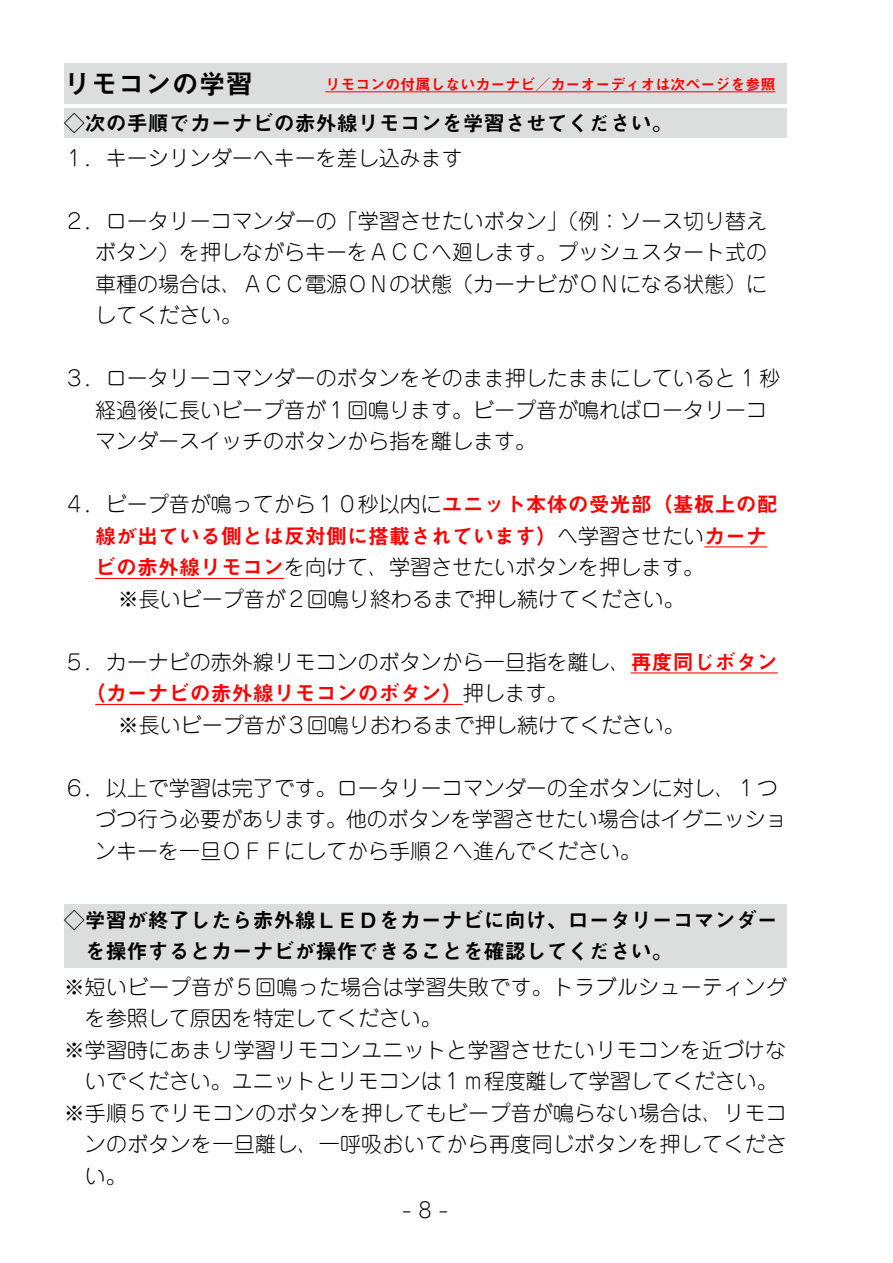
<style>
.page{position:relative;width:893px;height:1263px;background:#fff}
.page>*{position:absolute;margin:0;border:0;box-sizing:border-box;transform-origin:0 0}
.t1{font:27px "Midashi Go Pro MB31";color:#000}
.t2{font:300 21px/31.5px "Jun 101 Pro";color:#000}
.t3{font:21px/31.5px "Midashi Go Pro MB31";color:#000}
.t4{font:21px "Midashi Go Pro MB31";color:#f00}
.t5{font:15px "Midashi Go Pro MB31";color:#f00}
.s1{font-family:"Midashi Go Pro MB31";font-weight:400;color:#f00}
.s2{font-family:"Jun 101 Pro";font-weight:300;color:#000}
</style>
<div class="page">
<div style="left:64px;top:108px;width:723px;height:30px;background:#dcdddd"></div>
<div style="left:64px;top:64px;width:723px;height:40px;background:#dcdddd"></div>
<div style="left:64px;top:904px;width:723px;height:63px;background:#dcdddd"></div>
<hr style="left:704px;top:546px;width:63px;height:1px;background:#f00">
<hr style="left:95px;top:578px;width:189px;height:1px;background:#f00">
<hr style="left:631px;top:672px;width:147px;height:1px;background:#f00">
<hr style="left:95px;top:704px;width:368px;height:1px;background:#f00">
<hr style="left:325px;top:91px;width:450px;height:1px;background:#f00">
<p class="t1" style="left:64px;top:62px;width:190px">リモコンの学習</p>
<p class="t5" style="left:325px;top:72px;width:451px">リモコンの付属しないカーナビ／カーオーディオは次ページを参照</p>
<p class="t3" style="left:64px;top:105px;width:610px">◇次の手順でカーナビの赤外線リモコンを学習させてください。</p>
<p class="t2" style="left:64px;top:140px;width:400px">１．キーシリンダーへキーを差し込みます</p>
<p class="t2" style="left:95px;top:203px;width:673px;text-align:justify;text-indent:-32px">２．ロータリーコマンダーの「学習させたいボタン」（例：ソース切り替えボタン）を押しながらキーをＡＣＣへ廻します。プッシュスタート式の車種の場合は、ＡＣＣ電源ＯＮの状態（カーナビがＯＮになる状態）にしてください。</p>
<p class="t2" style="left:95px;top:360px;width:687px;text-indent:-32px">３．ロータリーコマンダーのボタンをそのまま押したままにしていると 1 秒経過後に長いビープ音が１回鳴ります。ビープ音が鳴ればロータリーコマンダースイッチのボタンから指を離します。</p>
<p class="t2" style="left:64px;top:486px;width:715px">４．ビープ音が鳴ってから１０秒以内に<span class="s1">ユニット本体の受光部（基板上の配</span></p>
<p class="t4" style="left:95px;top:519px;width:673px">線が出ている側とは反対側に搭載されています）<span class="s2">へ学習させたい</span>カーナ</p>
<p class="t2" style="left:95px;top:549px;width:610px;text-align:center"><span class="s1">ビの赤外線リモコン</span>を向けて、学習させたいボタンを押します。※長いビープ音が２回鳴り終わるまで押し続けてください。</p>
<p class="t2" style="left:64px;top:644px;width:715px">５．カーナビの赤外線リモコンのボタンから一旦指を離し、<span class="s1">再度同じボタン</span></p>
<p class="t4" style="left:85px;top:677px;width:484px">（カーナビの赤外線リモコンのボタン）<span class="s2">押します。</span></p>
<p class="t2" style="left:118px;top:707px;width:569px">※長いビープ音が３回鳴りおわるまで押し続けてください。</p>
<p class="t2" style="left:95px;top:770px;width:693px;text-indent:-32px">６．以上で学習は完了です。ロータリーコマンダーの全ボタンに対し、１つづつ行う必要があります。他のボタンを学習させたい場合はイグニッションキーを一旦ＯＦＦにしてから手順２へ進んでください。</p>
<p class="t3" style="left:64px;top:901px;width:715px">◇学習が終了したら赤外線ＬＥＤをカーナビに向け、ロータリーコマンダー　を操作するとカーナビが操作できることを確認してください。</p>
<p class="t2" style="left:64px;top:969px;width:725px">※短いビープ音が５回鳴った場合は学習失敗です。トラブルシューティング</p>
<p class="t2" style="left:85px;top:1000px;width:358px">を参照して原因を特定してください。</p>
<p class="t2" style="left:64px;top:1032px;width:724px">※学習時にあまり学習リモコンユニットと学習させたいリモコンを近づけな</p>
<p class="t2" style="left:85px;top:1063px;width:694px">いでください。ユニットとリモコンは１ｍ程度離して学習してください。</p>
<p class="t2" style="left:64px;top:1095px;width:725px">※手順５でリモコンのボタンを押してもビープ音が鳴らない場合は、リモコ</p>
<p class="t2" style="left:85px;top:1126px;width:704px">ンのボタンを一旦離し、一呼吸おいてから再度同じボタンを押してくださ</p>
<p class="t2" style="left:85px;top:1158px;width:43px">い。</p>
<p class="t2" style="left:402px;top:1191px;width:47px">- 8 -</p>
</div>
